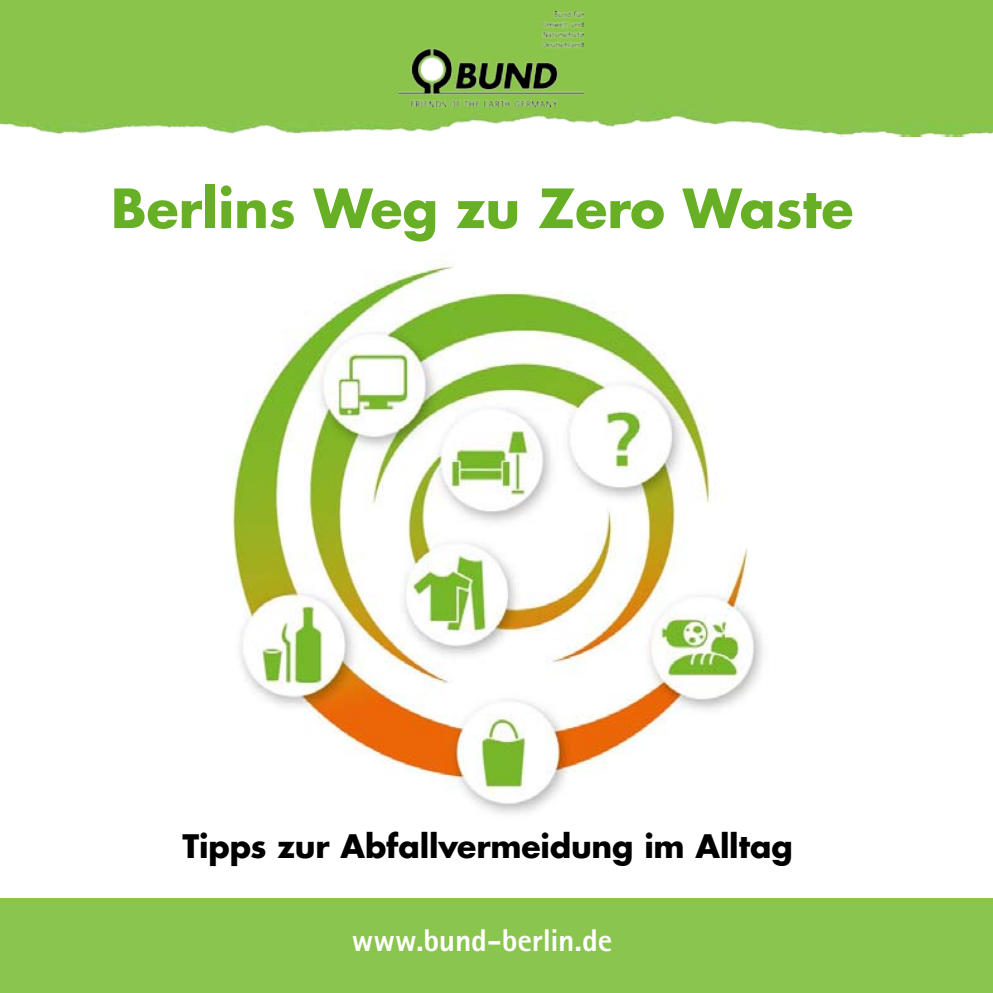
<style>
.page{position:relative;width:993px;height:993px;background:#fff}
.page>*{position:absolute;margin:0;border:0;box-sizing:border-box;transform-origin:0 0}
.t1{font:700 52.5px "Futura";color:#67af25}
.t2{font:700 31.5px "Futura";letter-spacing:-.005em;color:#000}
.t3{font:800 31.5px "Rotis Sans Serif";letter-spacing:-.005em;color:#fff}
</style>
<div class="page">
<img style="left:0;top:0;width:992px;height:136px">
<div style="left:0;top:898px;width:992px;height:94px;background:#8ac54e"></div>
<img style="left:399px;top:11px;width:184px;height:95px">
<img style="left:227px;top:264px;width:536px;height:550px">
<h1 class="t1" style="left:111px;top:173px;width:743px">Berlins Weg zu Zero Waste</h1>
<p class="t2" style="left:182px;top:825px;width:611px">Tipps zur Abfallvermeidung im Alltag</p>
<p class="t3" style="left:351px;top:920px;width:262px">www.bund-berlin.de</p>
</div>
